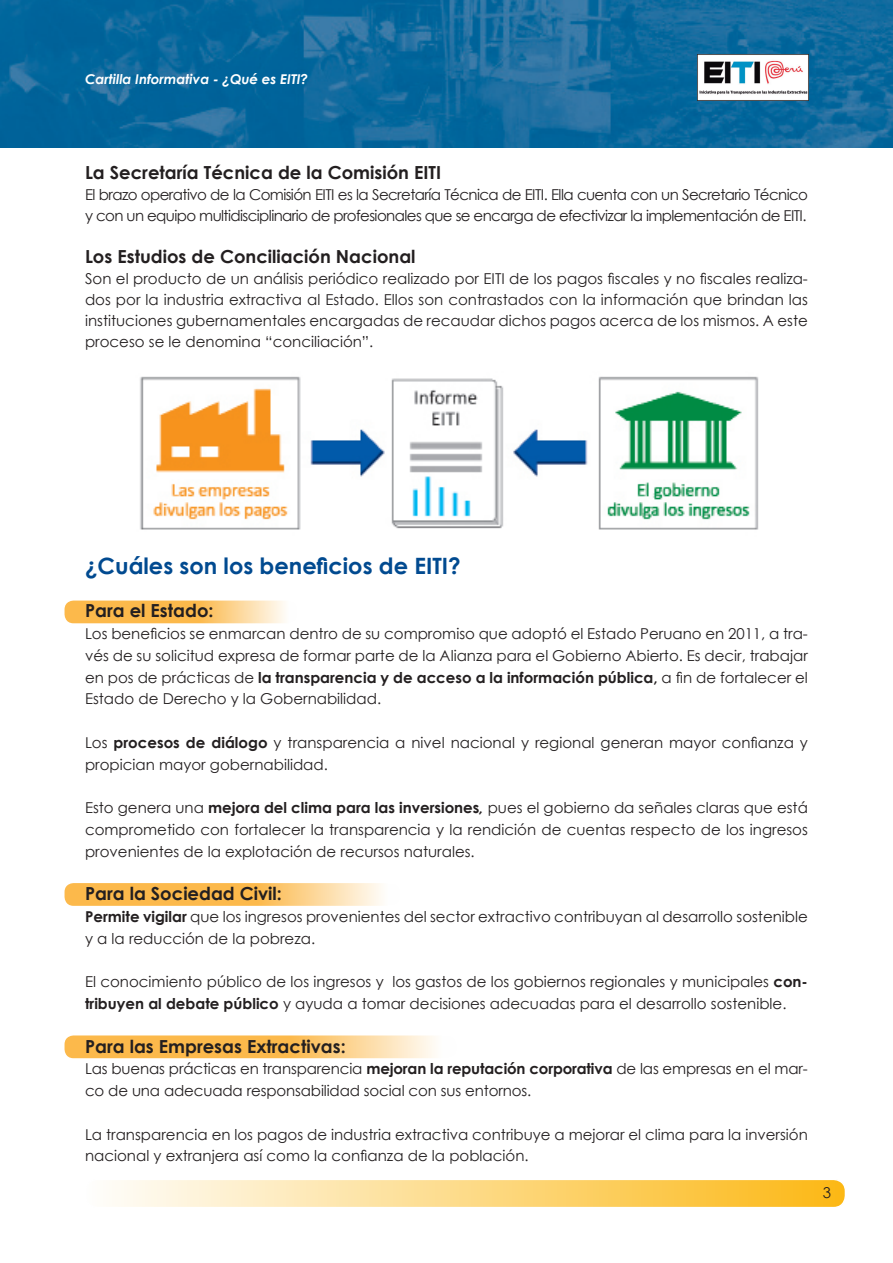
<style>
.page{position:relative;width:893px;height:1263px;background:#fff}
.page>*{position:absolute;margin:0;border:0;box-sizing:border-box;transform-origin:0 0}
.t1{font:700 22.5px "Century Gothic";color:#014a90}
.t2{font:700 18px "Century Gothic";color:#231f20}
.t3{font:15px/21.8px "Century Gothic";color:#231f20}
.t4{font:15px/21px "Century Gothic";letter-spacing:-.04em;color:#231f20}
.t5{font:italic 700 13.5px "Century Gothic";color:#fff}
.s1{font-weight:700}
.s2{font-weight:700;font-style:italic}
</style>
<div class="page">
<svg style="left:65px;top:1035px;width:392px;height:23px;background:#fcc976"></svg>
<svg style="left:65px;top:883px;width:336px;height:23px;background:#fcc975"></svg>
<svg style="left:65px;top:600px;width:233px;height:23px;background:#fcc977"></svg>
<img style="left:0;top:0;width:893px;height:147px">
<img style="left:140px;top:376px;width:618px;height:154px">
<img style="left:698px;top:55px;width:110px;height:45px">
<div style="left:86px;top:1179px;width:759px;height:28px;background:linear-gradient(to right,#fefefd,#fcb814);border-radius:12px"></div>
<div style="left:85px;top:1178px;width:761px;height:30px;border:2px solid #fff;border-radius:12px"></div>
<p class="t5" style="left:85px;top:70px;width:225px">Cartilla Informativa - ¿Qué es EITI?</p>
<p class="t2" style="left:85px;top:161px;width:358px">La Secretaría Técnica de la Comisión EITI</p>
<p class="t4" style="left:85px;top:184px;width:724px">El brazo operativo de la Comisión EITI es la Secretaría Técnica de EITI. Ella cuenta con un Secretario Técnico y con un equipo multidisciplinario de profesionales que se encarga de efectivizar la implementación de EITI.</p>
<p class="t2" style="left:85px;top:245px;width:332px">Los Estudios de Conciliación Nacional</p>
<p class="t3" style="left:85px;top:268px;width:724px;line-height:21px;text-align:justify">Son el producto de un análisis periódico realizado por EITI de los pagos fiscales y no fiscales realiza&shy;dos por la industria extractiva al Estado. Ellos son contrastados con la información que brindan las instituciones gubernamentales encargadas de recaudar dichos pagos acerca de los mismos. A este proceso se le denomina “conciliación”.</p>
<h1 class="t1" style="left:85px;top:551px;width:377px">¿Cuáles son los beneficios de EITI?</h1>
<p class="t2" style="left:85px;top:599px;width:130px">Para el Estado:</p>
<p class="t3" style="left:85px;top:622px;width:724px;text-align:justify">Los beneficios se enmarcan dentro de su compromiso que adoptó el Estado Peruano en 2011, a tra&shy;vés de su solicitud expresa de formar parte de la Alianza para el Gobierno Abierto. Es decir, trabajar en pos de prácticas de <span class="s1">la transparencia y de acceso a la información pública,</span> a fin de fortalecer el Estado de Derecho y la Gobernabilidad.</p>
<p class="t3" style="left:85px;top:731px;width:724px">Los <span class="s1">procesos de diálogo</span> y transparencia a nivel nacional y regional generan mayor confianza y propician mayor gobernabilidad.</p>
<p class="t3" style="left:85px;top:796px;width:724px;text-align:justify">Esto genera una <span class="s1">mejora del clima para las inversiones</span><span class="s2">,</span> pues el gobierno da señales claras que está comprometido con fortalecer la transparencia y la rendición de cuentas respecto de los ingresos provenientes de la explotación de recursos naturales.</p>
<p class="t2" style="left:85px;top:882px;width:198px">Para la Sociedad Civil:</p>
<p class="t3" style="left:85px;top:905px;width:724px"><span class="s1">Permite vigilar</span> que los ingresos provenientes del sector extractivo contribuyan al desarrollo sostenible y a la reducción de la pobreza.</p>
<p class="t3" style="left:85px;top:970px;width:724px">El conocimiento público de los ingresos y los gastos de los gobiernos regionales y municipales <span class="s1">con&shy;tribuyen al debate público</span> y ayuda a tomar decisiones adecuadas para el desarrollo sostenible.</p>
<p class="t2" style="left:85px;top:1034px;width:262px">Para las Empresas Extractivas:</p>
<p class="t3" style="left:85px;top:1057px;width:724px">Las buenas prácticas en transparencia <span class="s1">mejoran la reputación corporativa</span> de las empresas en el mar&shy;co de una adecuada responsabilidad social con sus entornos.</p>
<p class="t3" style="left:85px;top:1123px;width:724px">La transparencia en los pagos de industria extractiva contribuye a mejorar el clima para la inversión nacional y extranjera así como la confianza de la población.</p>
<p class="t3" style="left:823px;top:1181px;width:10px">3</p>
</div>
